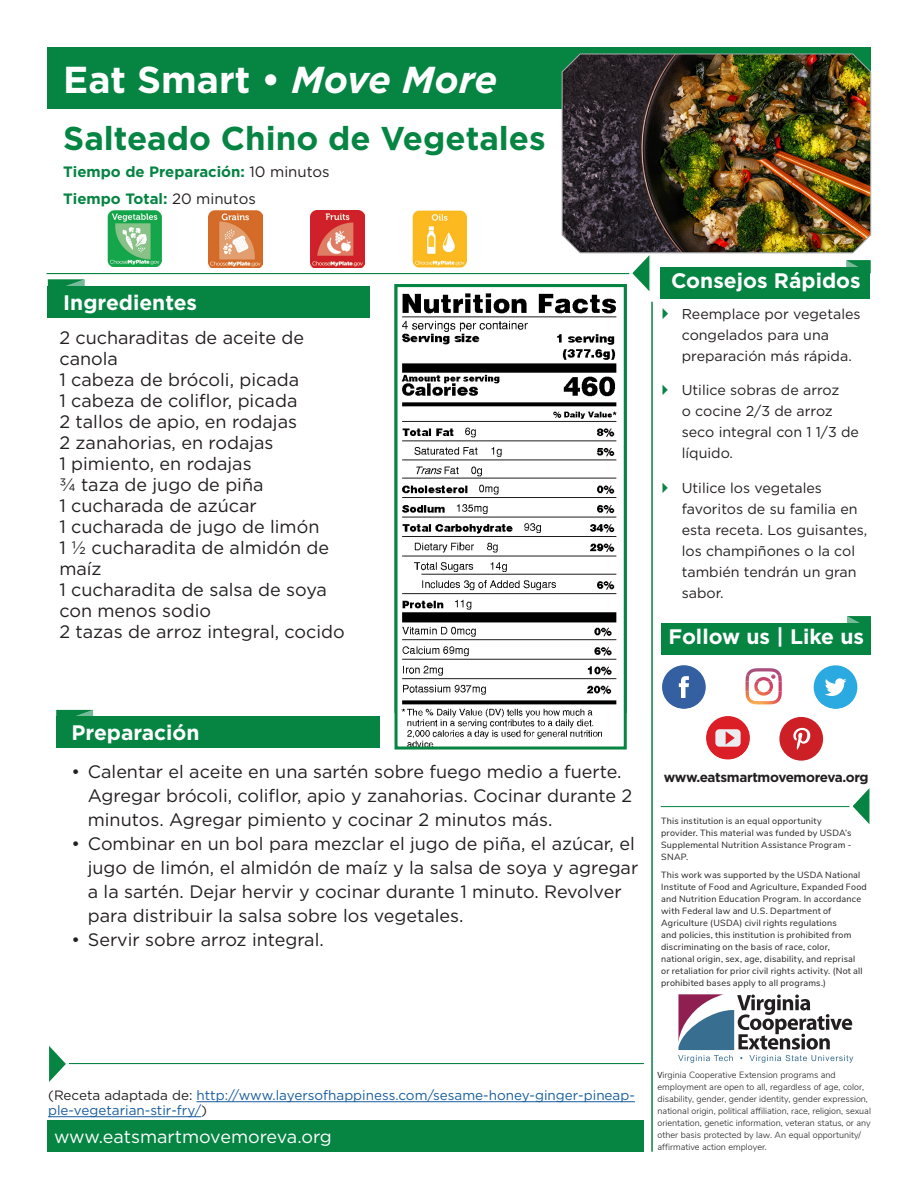
<style>
.page{position:relative;width:918px;height:1188px;background:#fff}
.page>*{position:absolute;margin:0;border:0;box-sizing:border-box;transform-origin:0 0}
.t1{font:700 37.5px "Gotham";color:#fff}
.t2{font:700 33px "Gotham";color:#058442}
.Recipie_titles{font:700 21px "Gotham";color:#fff}
.Text{font:18px/24px "Gotham";color:#231f20}
.t3{font:18px "Gotham";color:#fff}
.t4{font:18px "Gotham";letter-spacing:-.02em;color:#fff}
.t5{font:700 15px "Gotham";color:#058442}
.Quick_Tips_Text{font:14.25px/21px "Gotham";color:#231f20}
.t6{font:13.5px/15px "Gotham";color:#175d9e}
.t7{font:700 13.5px "Gotham";letter-spacing:-.025em;color:#231f20}
.t8{font:9px/12px "Nunito Sans";letter-spacing:.025em;color:#231f20}
.t9{font:300 9px/12px "Nunito Sans";color:#231f20}
.s1{font-style:italic}
.s2{font-weight:400;color:#231f20}
.s3{color:#231f20}
.s4{font-family:"Myriad Pro";font-weight:400}
</style>
<div class="page">
<div style="left:47px;top:47px;width:824px;height:62px;background:#058442"></div>
<svg style="left:48px;top:279px;width:37px;height:7px"></svg>
<div style="left:48px;top:286px;width:322px;height:31px;background:#058442"></div>
<svg style="left:662px;top:665px;width:44px;height:44px"></svg>
<svg style="left:706px;top:716px;width:44px;height:44px"></svg>
<svg style="left:740px;top:663px;width:47px;height:46px"></svg>
<img style="left:746px;top:691px;width:36px;height:13px">
<img style="left:746px;top:668px;width:36px;height:13px">
<img style="left:767px;top:681px;width:15px;height:10px">
<svg style="left:813px;top:663px;width:46px;height:46px"></svg>
<svg style="left:814px;top:665px;width:43px;height:44px"></svg>
<svg style="left:779px;top:717px;width:44px;height:44px"></svg>
<svg style="left:847px;top:616px;width:24px;height:7px"></svg>
<div style="left:661px;top:623px;width:210px;height:31px;background:#058442"></div>
<svg style="left:853px;top:788px;width:17px;height:36px"></svg>
<hr style="left:661px;top:806px;width:188px;height:1px;background:#058442">
<div style="left:47px;top:1121px;width:597px;height:31px;background:#058442"></div>
<hr style="left:652px;top:302px;width:1px;height:850px;background:#058442">
<svg style="left:629px;top:255px;width:22px;height:36px"></svg>
<hr style="left:46px;top:273px;width:583px;height:1px;background:#058442">
<svg style="left:56px;top:710px;width:37px;height:7px"></svg>
<div style="left:56px;top:717px;width:323px;height:31px;background:#058442"></div>
<hr style="left:197px;top:1101px;width:438px;height:1px;background:#175d9e">
<hr style="left:48px;top:1116px;width:153px;height:1px;background:#175d9e">
<img style="left:561px;top:53px;width:311px;height:201px">
<svg style="left:846px;top:260px;width:24px;height:7px"></svg>
<div style="left:661px;top:267px;width:209px;height:31px;background:#058442"></div>
<img style="left:310px;top:211px;width:54px;height:57px">
<img style="left:209px;top:211px;width:54px;height:57px">
<svg style="left:49px;top:1046px;width:17px;height:36px"></svg>
<hr style="left:69px;top:1063px;width:575px;height:1px;background:#058442">
<img style="left:401px;top:293px;width:216px;height:453px">
<div style="left:395px;top:284px;width:232px;height:466px;border:3px solid #058442"></div>
<img style="left:412px;top:211px;width:54px;height:57px">
<img style="left:107px;top:211px;width:54px;height:56px">
<svg style="left:678px;top:995px;width:175px;height:68px"></svg>
<h1 class="t1" style="left:63px;top:55px;width:436px">Eat Smart • <span class="s1">Move More</span></h1>
<p class="t2" style="left:63px;top:116px;width:484px">Salteado Chino de Vegetales</p>
<p class="t5" style="left:63px;top:161px;width:268px">Tiempo de Preparación: <span class="s2">10 minutos</span></p>
<p class="t5" style="left:63px;top:188px;width:194px">Tiempo Total: <span class="s2">20 minutos</span></p>
<p class="Recipie_titles" style="left:63px;top:288px;width:135px">Ingredientes</p>
<p class="Text" style="left:59px;top:327px;width:246px;line-height:21px">2 cucharaditas de aceite de canola</p>
<p class="Text" style="left:59px;top:367px;width:241px">1 cabeza de brócoli, picada</p>
<p class="Text" style="left:59px;top:388px;width:240px">1 cabeza de coliflor, picada</p>
<p class="Text" style="left:59px;top:409px;width:239px">2 tallos de apio, en rodajas</p>
<p class="Text" style="left:59px;top:430px;width:216px">2 zanahorias, en rodajas</p>
<p class="Text" style="left:59px;top:451px;width:194px">1 pimiento, en rodajas</p>
<p class="Text" style="left:59px;top:472px;width:206px">¾ taza de jugo de piña</p>
<p class="Text" style="left:59px;top:493px;width:199px">1 cucharada de azúcar</p>
<p class="Text" style="left:59px;top:514px;width:262px">1 cucharada de jugo de limón</p>
<p class="Text" style="left:59px;top:537px;width:271px;line-height:21px">1 ½ cucharadita de almidón de maíz</p>
<p class="Text" style="left:59px;top:579px;width:269px;line-height:21px">1 cucharadita de salsa de soya con menos sodio</p>
<p class="Text" style="left:59px;top:619px;width:287px">2 tazas de arroz integral, cocido</p>
<p class="Recipie_titles" style="left:671px;top:267px;width:191px">Consejos Rápidos</p>
<p class="Recipie_titles" style="left:710px;top:267px;width:114px">Quick Tips</p>
<p class="Quick_Tips_Text" style="left:682px;top:303px;width:180px">Reemplace por vegetales congelados para una preparación más rápida.</p>
<p class="Quick_Tips_Text" style="left:682px;top:379px;width:179px">Utilice sobras de arroz<br>o cocine 2/3 de arroz seco integral con 1 1/3 de líquido.</p>
<p class="Quick_Tips_Text" style="left:682px;top:477px;width:187px">Utilice los vegetales favoritos de su familia en esta receta. Los guisantes, los champiñones o la col también tendrán un gran sabor.</p>
<p class="Recipie_titles" style="left:669px;top:622px;width:197px">Follow us | Like us</p>
<p class="Recipie_titles" style="left:72px;top:719px;width:130px">Preparación</p>
<p class="Text" style="left:88px;top:759px;width:546px;text-indent:-16px">• Calentar el aceite en una sartén sobre fuego medio a fuerte.<br>Agregar brócoli, coliflor, apio y zanahorias. Cocinar durante 2 minutos. Agregar pimiento y cocinar 2 minutos más.</p>
<p class="Text" style="left:88px;top:831px;width:552px;text-indent:-16px">• Combinar en un bol para mezclar el jugo de piña, el azúcar, el jugo de limón, el almidón de maíz y la salsa de soya y agregar a la sartén. Dejar hervir y cocinar durante 1 minuto. Revolver para distribuir la salsa sobre los vegetales.</p>
<p class="Text" style="left:72px;top:927px;width:254px">• Servir sobre arroz integral.</p>
<p class="t7" style="left:664px;top:769px;width:206px">www.eatsmartmovemoreva.org</p>
<p class="t8" style="left:661px;top:814px;width:192px">This institution is an equal opportunity provider. This material was funded by USDA’s Supplemental Nutrition Assistance Program - SNAP.</p>
<p class="t8" style="left:661px;top:869px;width:207px">This work was supported by the USDA National Institute of Food and Agriculture, Expanded Food and Nutrition Education Program. In accordance with Federal law and U.S. Department of Agriculture (USDA) civil rights regulations<br>and policies, this institution is prohibited from discriminating on the basis of race, color,<br>national origin, sex, age, disability, and reprisal<br>or retaliation for prior civil rights activity. (Not all prohibited bases apply to all programs.)</p>
<p class="t6" style="left:48px;top:1088px;width:588px"><span class="s3">(Receta adaptada de:</span> http://www.layersofhappiness.com/sesame-honey-ginger-pineap&shy;ple-vegetarian-stir-fry/<span class="s3">)</span></p>
<p class="t3" style="left:54px;top:1125px;width:279px">www.eatsmartmovemoreva.org</p>
<p class="t4" style="left:182px;top:1125px;width:134px">ovemoreva.org</p>
<p class="t9" style="left:658px;top:1068px;width:215px"><span class="s4">V</span>irginia Cooperative Extension programs and employment are open to all, regardless of age, color, disability, gender, gender identity, gender expression, national origin, political affiliation, race, religion, sexual orientation, genetic information, veteran status, or any other basis protected by law. An equal opportunity/ affirmative action employer.</p>
</div>
